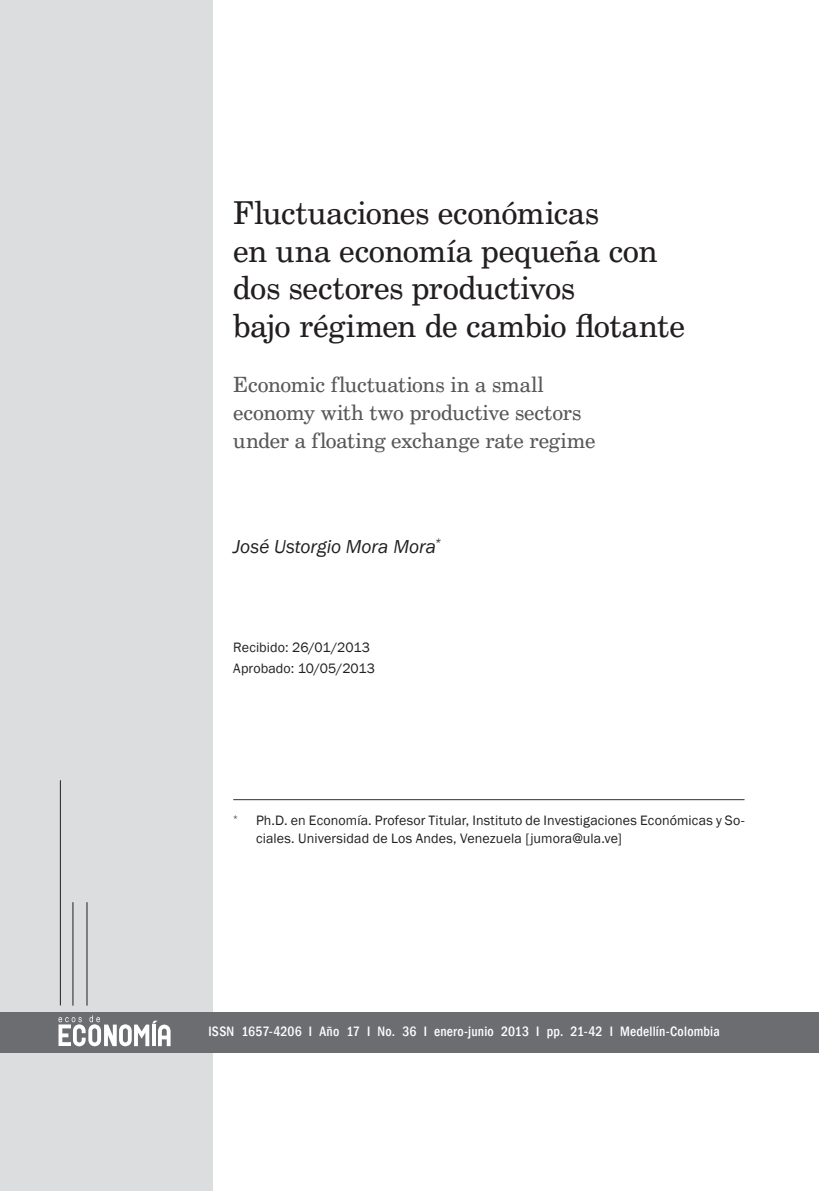
<style>
.page{position:relative;width:819px;height:1191px;background:#fff}
.page>*{position:absolute;margin:0;border:0;box-sizing:border-box;transform-origin:0 0}
.Titulo_articulo{font:31.5px "Century Schoolbook BT";letter-spacing:-.005em;color:#231f20}
.título2{font:21px "Century Schoolbook BT";letter-spacing:-.005em;color:#57585a}
.Autor{font:italic 19.25px "Franklin Gothic";color:#231f20}
.nota{font:14px/17.5px "Franklin Gothic";letter-spacing:.01em;color:#231f20}
.t1{font:500 condensed 14px "Franklin Gothic";letter-spacing:.01em;color:#fff}
.Recibido{font:14px "Franklin Gothic";letter-spacing:.01em;color:#231f20}
</style>
<div class="page">
<div style="left:0;top:0;width:212px;height:1191px;background:#dcdddf"></div>
<div style="left:0;top:1011px;width:819px;height:41px;background:#6c6d70"></div>
<hr style="left:60px;top:780px;width:1px;height:225px;background:#231f20">
<hr style="left:73px;top:902px;width:1px;height:103px;background:#231f20">
<hr style="left:87px;top:902px;width:1px;height:103px;background:#231f20">
<svg style="left:58px;top:1015px;width:112px;height:31px"></svg>
<hr style="left:233px;top:799px;width:511px;height:1px;background:#312f30">
<p class="Titulo_articulo" style="left:233px;top:193px;width:367px">Fluctuaciones económicas</p>
<p class="Titulo_articulo" style="left:233px;top:231px;width:426px">en una economía pequeña con</p>
<p class="Titulo_articulo" style="left:233px;top:269px;width:343px">dos sectores productivos</p>
<p class="Titulo_articulo" style="left:233px;top:307px;width:453px">bajo régimen de cambio flotante</p>
<p class="título2" style="left:233px;top:371px;width:312px">Economic fluctuations in a small</p>
<p class="título2" style="left:233px;top:399px;width:349px">economy with two productive sectors</p>
<p class="título2" style="left:233px;top:427px;width:363px">under a floating exchange rate regime</p>
<p class="Autor" style="left:233px;top:534px;width:209px">José Ustorgio Mora Mora<sup>*</sup></p>
<p class="Recibido" style="left:233px;top:639px;width:138px">Recibido: 26/01/2013</p>
<p class="Recibido" style="left:233px;top:660px;width:143px">Aprobado: 10/05/2013</p>
<p class="nota" style="left:256px;top:812px;width:490px;text-indent:-23px"><sup>*</sup> Ph.D. en Economía. Profesor Titular, Instituto de Investigaciones Económicas y So&shy;ciales. Universidad de Los Andes, Venezuela [jumora@ula.ve]</p>
<p class="t1" style="left:208px;top:1022px;width:512px">ISSN 1657-4206 I Año 17 I No. 36 I enero-junio 2013 I pp. 21-42 I Medellín-Colombia</p>
</div>
